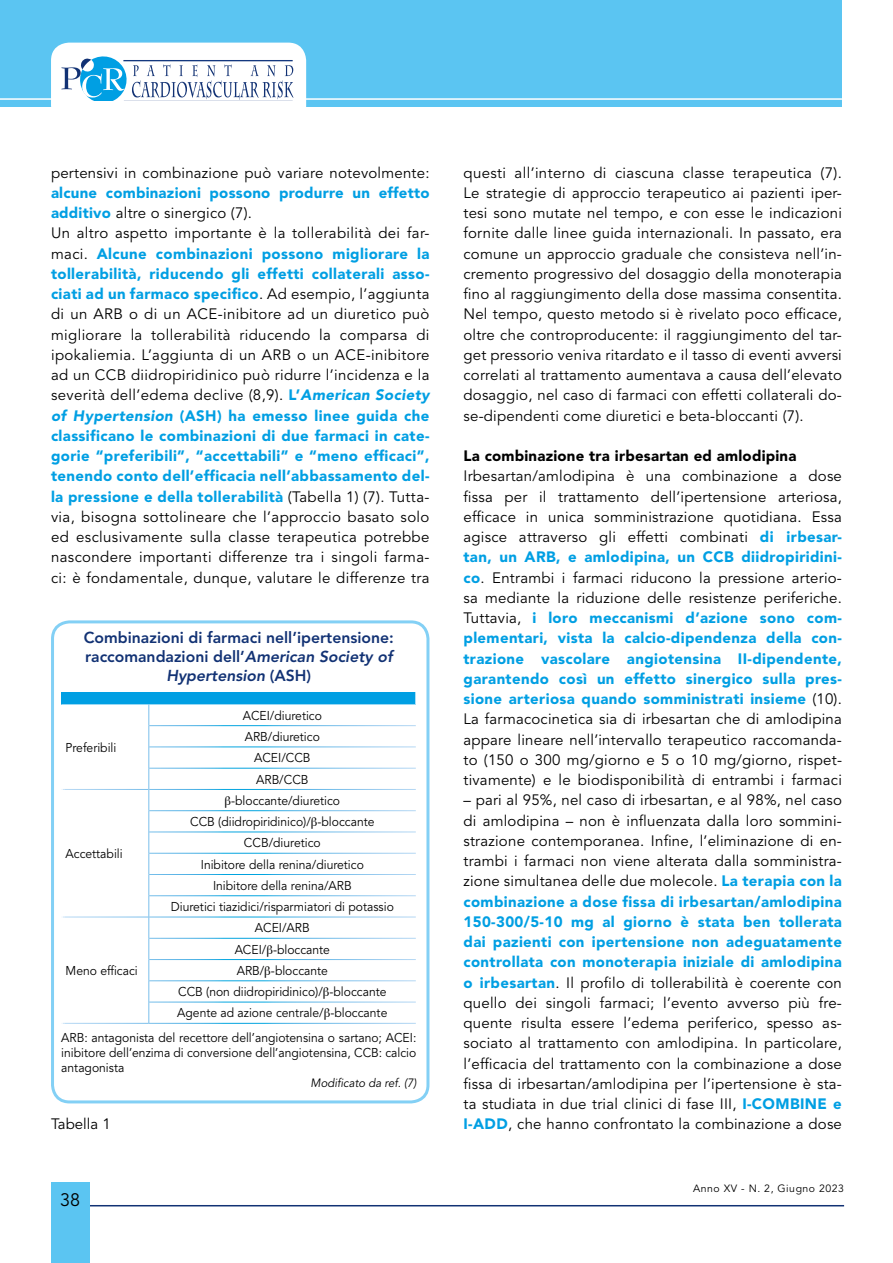
<style>
.page{position:relative;width:893px;height:1263px;background:#fff}
.page>*{position:absolute;margin:0;border:0;box-sizing:border-box;transform-origin:0 0}
.t1{font:18px "Avenir LT Std";color:#000}
.t2{font:800 15.75px/18.9px "Avenir LT Std";color:#123274;text-align:center}
.t3{font:15px/20.2px "Avenir LT Std";letter-spacing:.025em;color:#000;text-align:justify}
.t4{font:900 15px "Avenir LT Std";letter-spacing:.015em;color:#000}
.t5{font:15px "Avenir LT Std";color:#000}
.t6{font:12.75px/21.3px "Avenir LT Std";color:#000;text-align:center;scale:.95 1}
.t7{font:italic 12px "Avenir LT Std";color:#000;scale:.95 1}
.t8{font:10.5px "Avenir LT Std";letter-spacing:.05em;color:#000}
.s1{font-weight:900;color:#009fe3}
.s2{font-weight:900;font-style:italic;color:#009fe3}
.s3{font-style:italic}
</style>
<div class="page">
<hr style="left:83px;top:1205px;width:761px;height:1px;background:#123274">
<div style="left:0;top:0;width:842px;height:106px;background:#5bc5f2"></div>
<div style="left:51px;top:43px;width:255px;height:80px;background:#fff;border-radius:18px"></div>
<hr style="left:0;top:98px;width:842px;height:2px;background:#fff">
<svg style="left:61px;top:56px;width:232px;height:44px"></svg>
<hr style="left:123px;top:60px;width:170px;height:1px;background:#14387f">
<div style="left:51px;top:1182px;width:38px;height:81px;background:#5bc5f2"></div>
<div style="left:51px;top:620px;width:378px;height:483px;border:3px solid #83d0f5;border-radius:17px"></div>
<div style="left:61px;top:692px;width:355px;height:12px;background:#009fe3"></div>
<svg style="left:61px;top:704px;width:355px;height:319px"></svg>
<hr style="left:149px;top:725px;width:267px;height:1px;background:#fff">
<hr style="left:149px;top:746px;width:267px;height:1px;background:#fff">
<hr style="left:149px;top:768px;width:267px;height:1px;background:#fff">
<hr style="left:61px;top:789px;width:87px;height:1px;background:#fff">
<hr style="left:149px;top:789px;width:267px;height:1px;background:#fff">
<hr style="left:149px;top:810px;width:267px;height:1px;background:#fff">
<hr style="left:149px;top:831px;width:267px;height:1px;background:#fff">
<hr style="left:149px;top:853px;width:267px;height:1px;background:#fff">
<hr style="left:149px;top:874px;width:267px;height:1px;background:#fff">
<hr style="left:149px;top:895px;width:267px;height:1px;background:#fff">
<hr style="left:61px;top:917px;width:87px;height:1px;background:#fff">
<hr style="left:149px;top:917px;width:267px;height:1px;background:#fff">
<hr style="left:149px;top:938px;width:267px;height:1px;background:#fff">
<hr style="left:149px;top:959px;width:267px;height:1px;background:#fff">
<hr style="left:149px;top:980px;width:267px;height:1px;background:#fff">
<hr style="left:149px;top:1002px;width:267px;height:1px;background:#fff">
<svg style="left:415px;top:692px;width:1px;height:12px"></svg>
<svg style="left:148px;top:704px;width:1px;height:319px"></svg>
<svg style="left:225px;top:796px;width:6px;height:11px"></svg>
<svg style="left:312px;top:817px;width:5px;height:12px"></svg>
<svg style="left:267px;top:945px;width:5px;height:11px"></svg>
<svg style="left:265px;top:966px;width:5px;height:12px"></svg>
<svg style="left:324px;top:987px;width:5px;height:12px"></svg>
<svg style="left:325px;top:1008px;width:5px;height:12px"></svg>
<p class="t3" style="left:51px;top:163px;width:380px">pertensivi in combinazione può variare notevolmente:</p>
<p class="t3" style="left:51px;top:183px;width:380px;text-align:left"><span class="s1">alcune combinazioni possono produrre un effetto additivo</span> altre o sinergico (7).<br>Un altro aspetto importante è la tollerabilità dei far&shy;maci. <span class="s1">Alcune combinazioni possono migliorare la tollerabilità, riducendo gli effetti collaterali asso&shy;ciati ad un farmaco specifico</span>. Ad esempio, l’aggiunta di un ARB o di un ACE-inibitore ad un diuretico può migliorare la tollerabilità riducendo la comparsa di ipokaliemia. L’aggiunta di un ARB o un ACE-inibitore ad un CCB diidropiridinico può ridurre l’incidenza e la severità dell’edema declive (8,9). <span class="s1">L’</span><span class="s2">American Society of Hypertension</span> <span class="s1">(ASH) ha emesso linee guida che classificano le combinazioni di due farmaci in cate&shy;gorie “preferibili”, “accettabili” e “meno efficaci”, tenendo conto dell’efficacia nell’abbassamento del&shy;la pressione e della tollerabilità</span> (Tabella 1) (7). Tutta&shy;via, bisogna sottolineare che l’approccio basato solo ed esclusivamente sulla classe terapeutica potrebbe nascondere importanti differenze tra i singoli farma&shy;ci: è fondamentale, dunque, valutare le differenze tra</p>
<p class="t2" style="left:84px;top:628px;width:312px">Combinazioni di farmaci nell’ipertensione: raccomandazioni dell’<span class="s3">American Society of<br>Hypertension</span> (ASH)</p>
<p class="t6" style="left:66px;top:737px;width:55px">Preferibili</p>
<p class="t6" style="left:66px;top:843px;width:62px">Accettabili</p>
<p class="t6" style="left:243px;top:705px;width:85px">ACEI/diuretico<br>ARB/diuretico<br>ACEI/CCB<br>ARB/CCB</p>
<p class="t6" style="left:171px;top:790px;width:236px">-bloccante/diuretico<br>CCB (diidropiridinico)/ -bloccante<br>CCB/diuretico<br>Inibitore della renina/diuretico<br>Inibitore della renina/ARB<br>Diuretici tiazidici/risparmiatori di potassio</p>
<p class="t6" style="left:177px;top:918px;width:223px">ACEI/ARB<br>ACEI/ -bloccante<br>ARB/ -bloccante<br>CCB (non diidropiridinico)/ -bloccante<br>Agente ad azione centrale/ -bloccante</p>
<p class="t6" style="left:61px;top:1030px;width:375px;line-height:15.3px;text-align:justify">ARB: antagonista del recettore dell’angiotensina o sartano; ACEI: inibitore dell’enzima di conversione dell’angiotensina, CCB: calcio antagonista</p>
<p class="t7" style="left:311px;top:1076px;width:113px">Modificato da ref. (7)</p>
<p class="t6" style="left:66px;top:960px;width:78px">Meno efficaci</p>
<p class="t3" style="left:463px;top:163px;width:380px">questi all’interno di ciascuna classe terapeutica (7).<br>Le strategie di approccio terapeutico ai pazienti iper&shy;tesi sono mutate nel tempo, e con esse le indicazioni fornite dalle linee guida internazionali. In passato, era comune un approccio graduale che consisteva nell’in&shy;cremento progressivo del dosaggio della monoterapia fino al raggiungimento della dose massima consentita.<br>Nel tempo, questo metodo si è rivelato poco efficace, oltre che controproducente: il raggiungimento del tar&shy;get pressorio veniva ritardato e il tasso di eventi avversi correlati al trattamento aumentava a causa dell’elevato dosaggio, nel caso di farmaci con effetti collaterali do&shy;se-dipendenti come diuretici e beta-bloccanti (7).</p>
<p class="t4" style="left:463px;top:447px;width:334px">La combinazione tra irbesartan ed amlodipina</p>
<p class="t3" style="left:463px;top:466px;width:380px">Irbesartan/amlodipina è una combinazione a dose fissa per il trattamento dell’ipertensione arteriosa, efficace in unica somministrazione quotidiana. Essa agisce attraverso gli effetti combinati <span class="s1">di irbesar&shy;tan, un ARB, e amlodipina, un CCB diidropiridini&shy;co</span>. Entrambi i farmaci riducono la pressione arterio&shy;sa mediante la riduzione delle resistenze periferiche.<br>Tuttavia, <span class="s1">i loro meccanismi d’azione sono com&shy;plementari, vista la calcio-dipendenza della con&shy;trazione vascolare angiotensina II-dipendente, garantendo così un effetto sinergico sulla pres&shy;sione arteriosa quando somministrati insieme</span> (10).<br>La farmacocinetica sia di irbesartan che di amlodipina appare lineare nell’intervallo terapeutico raccomanda&shy;to (150 o 300 mg/giorno e 5 o 10 mg/giorno, rispet&shy;tivamente) e le biodisponibilità di entrambi i farmaci</p>
<p class="t3" style="left:463px;top:790px;width:380px">– pari al 95%, nel caso di irbesartan, e al 98%, nel caso di amlodipina – non è influenzata dalla loro sommini&shy;strazione contemporanea. Infine, l’eliminazione di en&shy;trambi i farmaci non viene alterata dalla somministra&shy;zione simultanea delle due molecole. <span class="s1">La terapia con la combinazione a dose fissa di irbesartan/amlodipina 150-300/5-10 mg al giorno è stata ben tollerata dai pazienti con ipertensione non adeguatamente controllata con monoterapia iniziale di amlodipina o irbesartan</span>. Il profilo di tollerabilità è coerente con quello dei singoli farmaci; l’evento avverso più fre&shy;quente risulta essere l’edema periferico, spesso as&shy;sociato al trattamento con amlodipina. In particolare, l’efficacia del trattamento con la combinazione a dose fissa di irbesartan/amlodipina per l’ipertensione è sta&shy;ta studiata in due trial clinici di fase III, <span class="s1">I-COMBINE e</span></p>
<p class="t5" style="left:51px;top:1115px;width:61px">Tabella 1</p>
<p class="t3" style="left:463px;top:1114px;width:380px"><span class="s1">I-ADD</span>, che hanno confrontato la combinazione a dose</p>
<p class="t1" style="left:60px;top:1189px;width:21px">38</p>
<p class="t8" style="left:693px;top:1182px;width:153px">Anno XV - N. 2, Giugno 2023</p>
</div>
